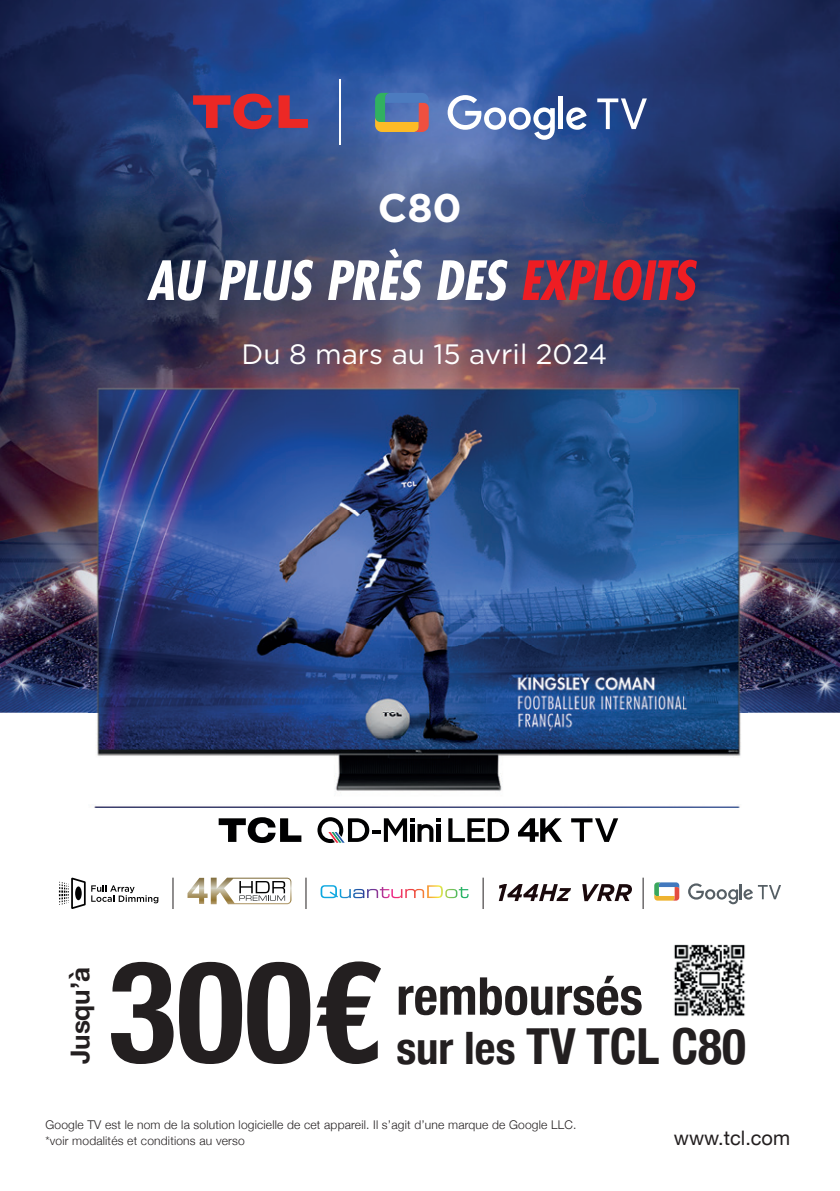
<style>
.page{position:relative;width:840px;height:1191px;background:#fff}
.page>*{position:absolute;margin:0;border:0;box-sizing:border-box;transform-origin:0 0}
.t1{font:700 condensed 142px "Helvetica Neue";color:#231f20}
.t2{font:700 condensed 52.2px "Helvetica Neue";color:#231f20}
.t3{font:700 condensed 49.6px "Helvetica Neue";color:#231f20}
.t4{font:700 40px "Gotham";color:#fff}
.t5{font:28px "Gotham";color:#fff}
.t6{font:700 26px "Helvetica Neue";color:#231f20}
.t7{font:20px "Helvetica Neue";color:#231f20}
.t8{font:300 12px/15.6px "Helvetica Neue";letter-spacing:.015em;color:#231f20}
.s1{font-size:44.6px}
</style>
<div class="page">
<img style="left:0;top:0;width:839px;height:712px">
<img style="left:674px;top:944px;width:71px;height:72px">
<svg style="left:59px;top:877px;width:99px;height:32px"></svg>
<svg style="left:187px;top:877px;width:104px;height:27px"></svg>
<svg style="left:320px;top:885px;width:148px;height:13px"></svg>
<svg style="left:498px;top:884px;width:72px;height:17px"></svg>
<svg style="left:582px;top:884px;width:49px;height:17px"></svg>
<svg style="left:688px;top:883px;width:92px;height:21px"></svg>
<svg style="left:654px;top:882px;width:25px;height:18px"></svg>
<hr style="left:172px;top:877px;width:1px;height:32px;background:#231f20">
<hr style="left:305px;top:877px;width:1px;height:32px;background:#231f20">
<hr style="left:482px;top:877px;width:1px;height:32px;background:#231f20">
<hr style="left:642px;top:877px;width:1px;height:32px;background:#231f20">
<img style="left:89px;top:375px;width:658px;height:432px">
<svg style="left:147px;top:260px;width:59px;height:41px"></svg>
<svg style="left:219px;top:259px;width:94px;height:42px"></svg>
<svg style="left:328px;top:248px;width:94px;height:53px"></svg>
<svg style="left:437px;top:258px;width:70px;height:43px"></svg>
<svg style="left:522px;top:259px;width:174px;height:42px;background:#982f44"></svg>
<svg style="left:597px;top:98px;width:49px;height:31px"></svg>
<svg style="left:447px;top:95px;width:107px;height:45px"></svg>
<div style="left:558px;top:96px;width:5px;height:33px;background:#fff"></div>
<svg style="left:566px;top:107px;width:20px;height:23px"></svg>
<svg style="left:375px;top:93px;width:53px;height:39px;background:#83867f"></svg>
<hr style="left:339px;top:80px;width:1px;height:65px;background:#fff">
<svg style="left:193px;top:94px;width:78px;height:35px;background:#883a5c"></svg>
<svg style="left:278px;top:95px;width:30px;height:33px"></svg>
<svg style="left:218px;top:817px;width:83px;height:26px"></svg>
<svg style="left:448px;top:818px;width:61px;height:24px"></svg>
<svg style="left:317px;top:817px;width:123px;height:26px"></svg>
<svg style="left:571px;top:818px;width:47px;height:24px"></svg>
<svg style="left:518px;top:818px;width:44px;height:24px"></svg>
<h3 class="t4" style="left:377px;top:181px;width:85px">C80</h3>
<h3 class="t5" style="left:241px;top:336px;width:367px">Du 8 mars au 15 avril 2024</h3>
<h3 class="t6" style="left:60px;top:1064px;width:99px;rotate:-90deg">Jusqu’à</h3>
<h1 class="t1" style="left:108px;top:894px;width:274px">300€</h1>
<h2 class="t2" style="left:396px;top:952px;width:248px">remboursés</h2>
<h3 class="t3" style="left:396px;top:1005px;width:351px"><span class="s1">sur les</span> TV TCL C80</h3>
<p class="t8" style="left:45px;top:1116px;width:532px">Google TV est le nom de la solution logicielle de cet appareil. Il s’agit d’une marque de Google LLC. *voir modalités et conditions au verso</p>
<h3 class="t7" style="left:673px;top:1123px;width:118px">www.tcl.com</h3>
</div>
